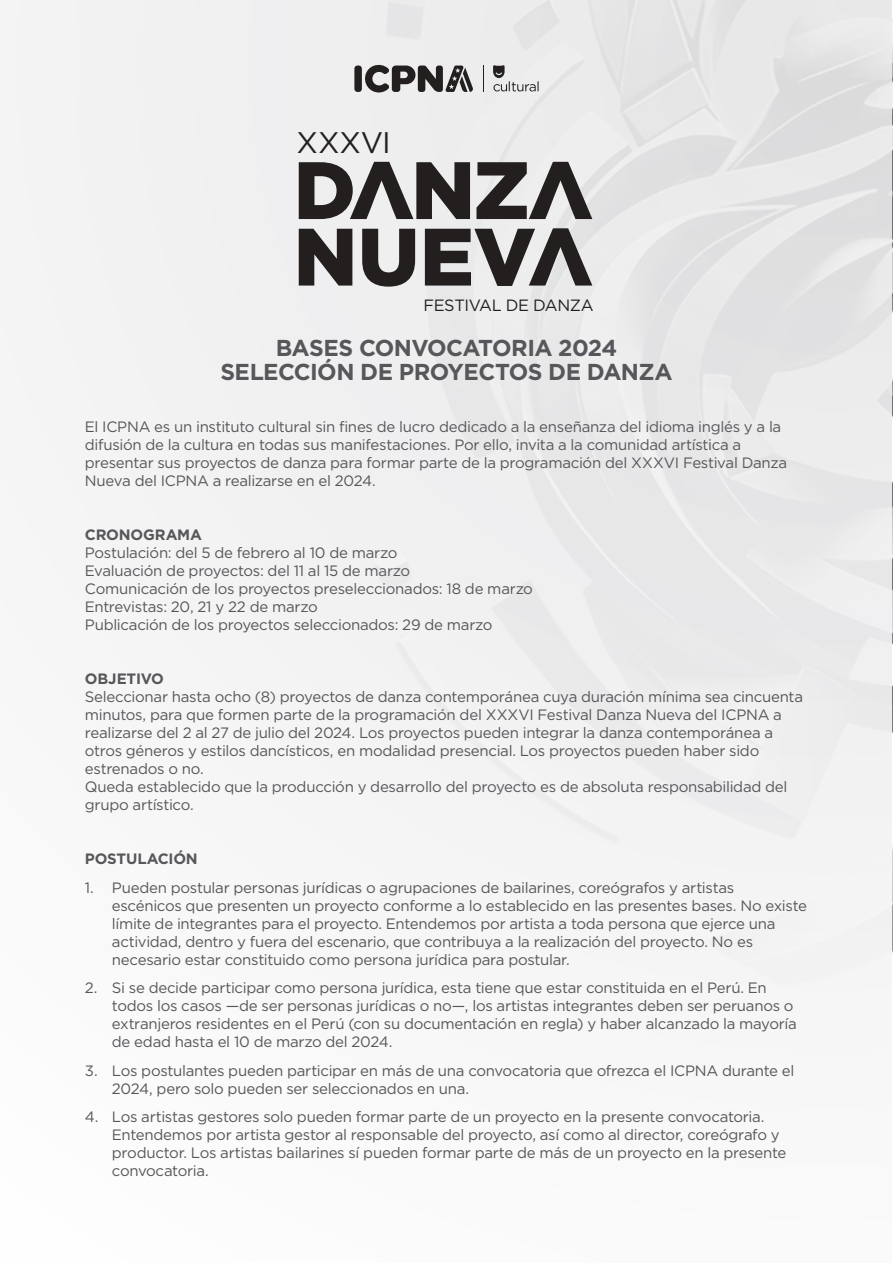
<style>
.page{position:relative;width:893px;height:1263px;background:#fff}
.page>*{position:absolute;margin:0;border:0;box-sizing:border-box;transform-origin:0 0}
.t1{font:29.7px "Gotham";letter-spacing:-.01em;color:#231f1f}
.t2{font:700 22.95px "Gotham";letter-spacing:-.025em;color:#57575b}
.t3{font:16.35px "Gotham";letter-spacing:-.025em;color:#231f1f}
.t4{font:15px/18px "Gotham";letter-spacing:-.02em;color:#57575b}
.t5{font:700 15px "Gotham";letter-spacing:-.015em;color:#57575b}
</style>
<div class="page">
<img style="left:0;top:0;width:893px;height:985px">
<div style="left:354px;top:66px;width:8px;height:26px;background:#231f1f;border-radius:3px"></div>
<svg style="left:362px;top:64px;width:111px;height:28px;background:#817f7f"></svg>
<svg style="left:484px;top:66px;width:1px;height:26px"></svg>
<svg style="left:493px;top:65px;width:46px;height:26px"></svg>
<svg style="left:299px;top:229px;width:53px;height:57px"></svg>
<svg style="left:362px;top:229px;width:53px;height:58px"></svg>
<svg style="left:425px;top:228px;width:167px;height:58px;background:#7b7979"></svg>
<svg style="left:299px;top:162px;width:171px;height:57px"></svg>
<svg style="left:476px;top:162px;width:116px;height:57px;background:#7e7c7c"></svg>
<h1 class="t1" style="left:297px;top:126px;width:96px">XXXVI</h1>
<p class="t3" style="left:423px;top:297px;width:172px">FESTIVAL DE DANZA</p>
<h2 class="t2" style="left:276px;top:334px;width:343px">BASES CONVOCATORIA 2024</h2>
<h2 class="t2" style="left:220px;top:358px;width:454px">SELECCIÓN DE PROYECTOS DE DANZA</h2>
<p class="t4" style="left:85px;top:418px;width:704px">El ICPNA es un instituto cultural sin fines de lucro dedicado a la enseñanza del idioma inglés y a la difusión de la cultura en todas sus manifestaciones. Por ello, invita a la comunidad artística a presentar sus proyectos de danza para formar parte de la programación del XXXVI Festival Danza Nueva del ICPNA a realizarse en el 2024.</p>
<p class="t5" style="left:85px;top:526px;width:119px">CRONOGRAMA</p>
<p class="t4" style="left:85px;top:544px;width:450px">Postulación: del 5 de febrero al 10 de marzo<br>Evaluación de proyectos: del 11 al 15 de marzo<br>Comunicación de los proyectos preseleccionados: 18 de marzo Entrevistas: 20, 21 y 22 de marzo<br>Publicación de los proyectos seleccionados: 29 de marzo</p>
<p class="t5" style="left:85px;top:670px;width:81px">OBJETIVO</p>
<p class="t4" style="left:85px;top:688px;width:720px">Seleccionar hasta ocho (8) proyectos de danza contemporánea cuya duración mínima sea cincuenta minutos, para que formen parte de la programación del XXXVI Festival Danza Nueva del ICPNA a realizarse del 2 al 27 de julio del 2024. Los proyectos pueden integrar la danza contemporánea a otros géneros y estilos dancísticos, en modalidad presencial. Los proyectos pueden haber sido estrenados o no.<br>Queda establecido que la producción y desarrollo del proyecto es de absoluta responsabilidad del grupo artístico.</p>
<p class="t5" style="left:85px;top:850px;width:114px">POSTULACIÓN</p>
<p class="t4" style="left:112px;top:878px;width:697px;text-indent:-27px">1. Pueden postular personas jurídicas o agrupaciones de bailarines, coreógrafos y artistas escénicos que presenten un proyecto conforme a lo establecido en las presentes bases. No existe límite de integrantes para el proyecto. Entendemos por artista a toda persona que ejerce una actividad, dentro y fuera del escenario, que contribuya a la realización del proyecto. No es necesario estar constituido como persona jurídica para postular.</p>
<p class="t4" style="left:112px;top:979px;width:686px;text-indent:-27px">2. Si se decide participar como persona jurídica, esta tiene que estar constituida en el Perú. En todos los casos —de ser personas jurídicas o no—, los artistas integrantes deben ser peruanos o extranjeros residentes en el Perú (con su documentación en regla) y haber alcanzado la mayoría de edad hasta el 10 de marzo del 2024.</p>
<p class="t4" style="left:112px;top:1061px;width:684px;text-indent:-27px">3. Los postulantes pueden participar en más de una convocatoria que ofrezca el ICPNA durante el<br>2024, pero solo pueden ser seleccionados en una.</p>
<p class="t4" style="left:112px;top:1108px;width:676px;text-indent:-27px">4. Los artistas gestores solo pueden formar parte de un proyecto en la presente convocatoria.<br>Entendemos por artista gestor al responsable del proyecto, así como al director, coreógrafo y productor. Los artistas bailarines sí pueden formar parte de más de un proyecto en la presente convocatoria.</p>
</div>
